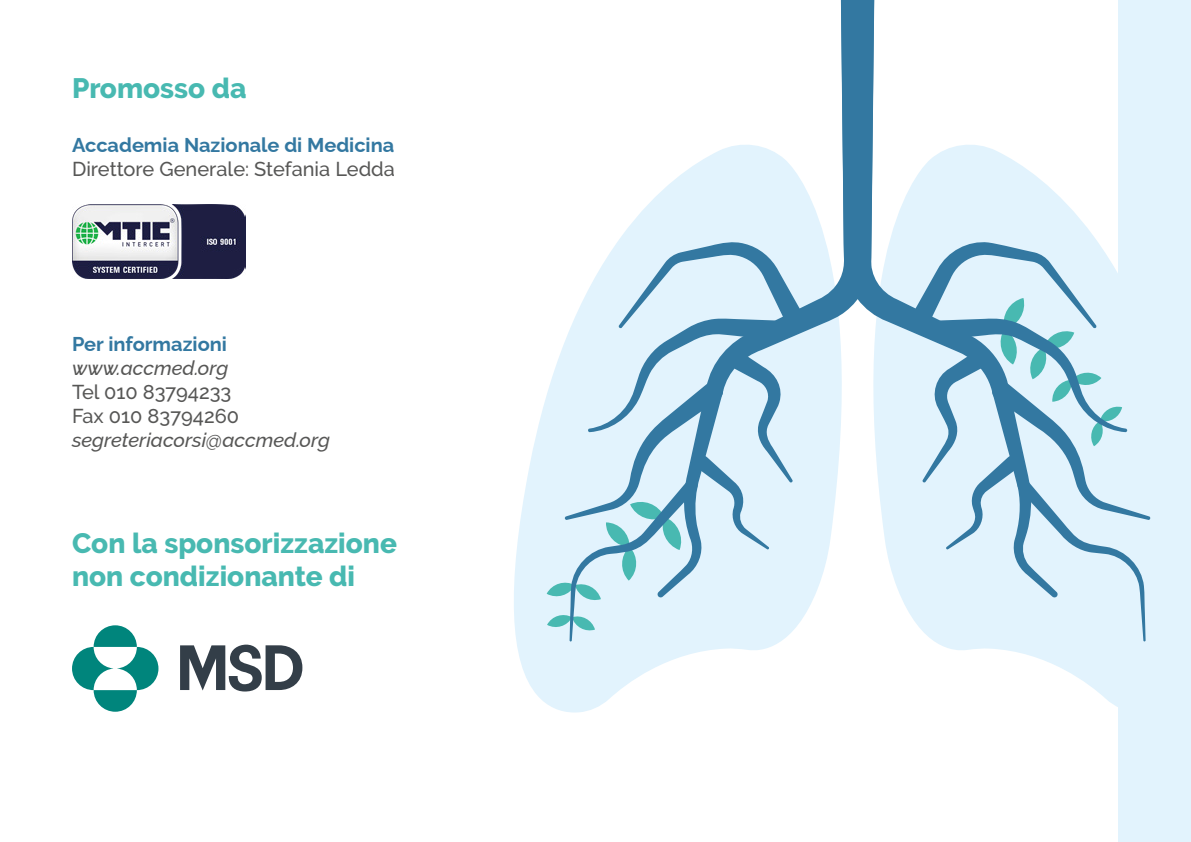
<style>
.page{position:relative;width:1191px;height:842px;background:#fff}
.page>*{position:absolute;margin:0;border:0;box-sizing:border-box;transform-origin:0 0}
.t1{font:800 28px/33.6px "Raleway";color:#48b9b1}
.t2{font:500 20px/24px "Raleway";color:#575756}
.t3{font:700 20px "Raleway";color:#3378a1}
.t4{font:italic 500 20px "Raleway";color:#575756}
</style>
<div class="page">
<div style="left:1119px;top:0;width:72px;height:842px;background:#e2f3fd"></div>
<svg style="left:514px;top:196px;width:300px;height:516px"></svg>
<svg style="left:902px;top:140px;width:217px;height:572px"></svg>
<svg style="left:657px;top:145px;width:183px;height:453px;fill:#e2f3fd"></svg>
<svg style="left:546px;top:241px;width:265px;height:400px;background:#c5dfed"></svg>
<svg style="left:840px;top:0;width:218px;height:598px"></svg>
<svg style="left:904px;top:240px;width:247px;height:402px;background:#c2ddec"></svg>
<img style="left:72px;top:204px;width:174px;height:75px">
<svg style="left:94px;top:625px;width:43px;height:22px"></svg>
<svg style="left:94px;top:690px;width:43px;height:22px"></svg>
<svg style="left:72px;top:647px;width:41px;height:43px"></svg>
<svg style="left:117px;top:647px;width:41px;height:43px"></svg>
<svg style="left:180px;top:645px;width:122px;height:47px"></svg>
<h1 class="t1" style="left:72px;top:72px;width:176px">Promosso da</h1>
<p class="t3" style="left:72px;top:129px;width:324px">Accademia Nazionale di Medicina</p>
<p class="t2" style="left:72px;top:157px;width:324px">Direttore Generale: Stefania Ledda</p>
<p class="t3" style="left:72px;top:328px;width:156px">Per informazioni</p>
<p class="t4" style="left:72px;top:352px;width:158px">www.accmed.org</p>
<p class="t2" style="left:72px;top:380px;width:169px">Tel 010 83794233<br>Fax 010 83794260</p>
<p class="t4" style="left:72px;top:424px;width:259px">segreteriacorsi@accmed.org</p>
<h1 class="t1" style="left:72px;top:526px;width:326px">Con la sponsorizzazione non condizionante di</h1>
</div>
